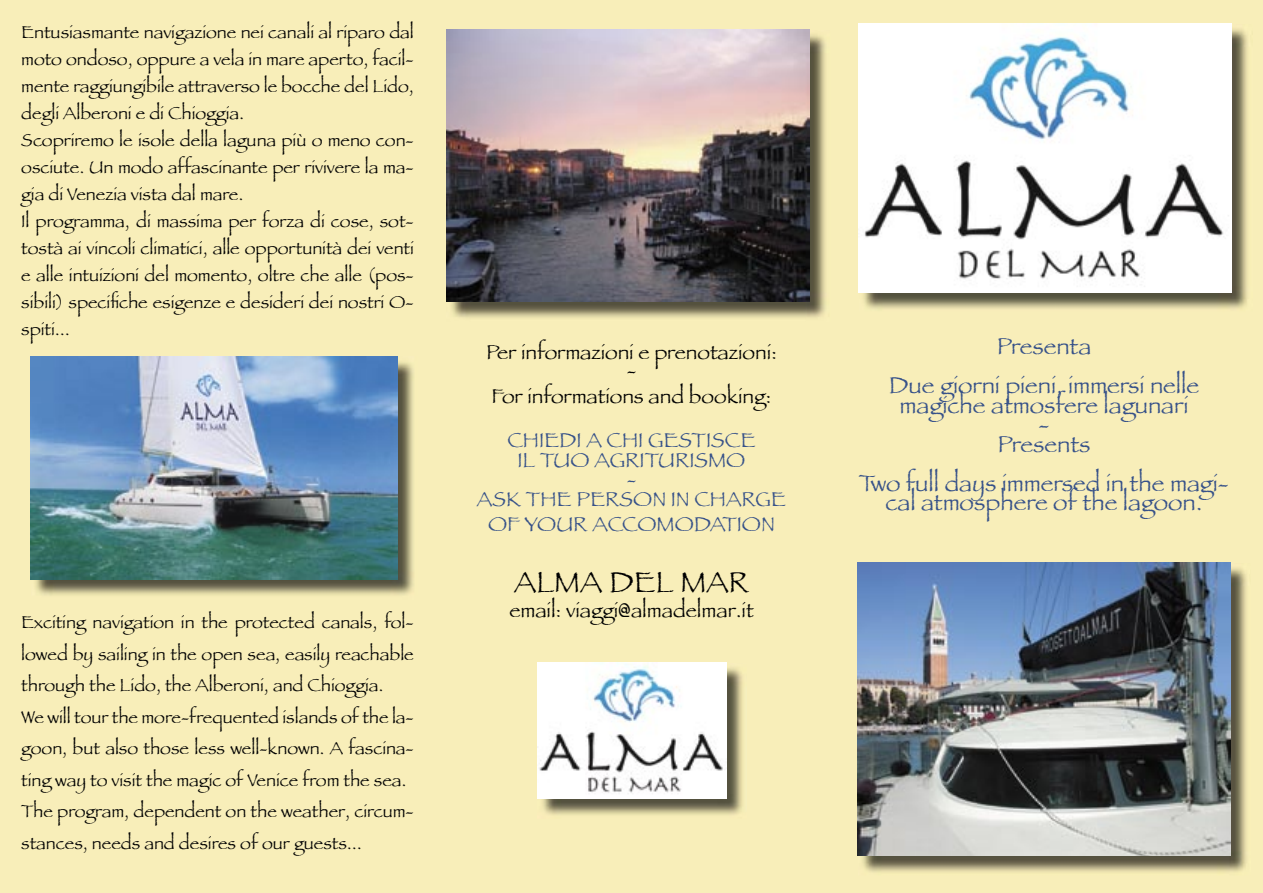
<style>
.page{position:relative;width:1263px;height:893px;background:#f8eeb9}
.page>*{position:absolute;margin:0;border:0;box-sizing:border-box;transform-origin:0 0}
.t1{font:30px "Papyrus";color:#000}
.t2{font:24px/19.5px "Papyrus";color:#365189;text-align:center}
.t3{font:21px/18px "Papyrus";color:#000;text-align:center}
.t4{font:21px/19.5px "Papyrus";color:#365189;text-align:center}
.t5{font:18px/27px "Papyrus";color:#000}
</style>
<div class="page">
<img style="left:32px;top:362px;width:382px;height:234px">
<img style="left:31px;top:356px;width:367px;height:223px">
<img style="left:863px;top:29px;width:385px;height:281px">
<img style="left:858px;top:24px;width:374px;height:269px">
<img style="left:858px;top:563px;width:389px;height:311px">
<img style="left:857px;top:563px;width:373px;height:292px">
<img style="left:538px;top:663px;width:205px;height:152px">
<img style="left:537px;top:662px;width:189px;height:136px">
<img style="left:451px;top:34px;width:375px;height:284px">
<img style="left:446px;top:29px;width:364px;height:273px">
<p class="t5" style="left:21px;top:18px;width:394px">Entusiasmante navigazione nei canali al riparo dal moto ondoso, oppure a vela in mare aperto, facil&shy;mente raggiungibile attraverso le bocche del Lido, degli Alberoni e di Chioggia.<br>Scopriremo le isole della laguna più o meno con&shy;osciute. Un modo affascinante per rivivere la ma&shy;gia di Venezia vista dal mare.<br>Il programma, di massima per forza di cose, sot&shy;tostà ai vincoli climatici, alle opportunità dei venti e alle intuizioni del momento, oltre che alle (pos&shy;sibili) specifiche esigenze e desideri dei nostri O&shy;spiti...</p>
<p class="t5" style="left:21px;top:606px;width:394px;line-height:31.5px">Exciting navigation in the protected canals, fol&shy;lowed by sailing in the open sea, easily reachable through the Lido, the Alberoni, and Chioggia.<br>We will tour the more-frequented islands of the la&shy;goon, but also those less well-known. A fascina&shy;ting way to visit the magic of Venice from the sea.<br>The program, dependent on the weather, circum&shy;stances, needs and desires of our guests...</p>
<p class="t3" style="left:486px;top:343px;width:292px">Per informazioni e prenotazioni: -</p>
<p class="t3" style="left:492px;top:386px;width:281px">For informations and booking:</p>
<p class="t4" style="left:477px;top:430px;width:311px">CHIEDI A CHI GESTISCE<br>IL TUO AGRITURISMO<br>-<br>ASK THE PERSON IN CHARGE</p>
<p class="t4" style="left:488px;top:514px;width:288px">OF YOUR ACCOMODATION</p>
<h1 class="t1" style="left:514px;top:564px;width:236px">ALMA DEL MAR</h1>
<p class="t3" style="left:509px;top:601px;width:246px">email: viaggi@almadelmar.it</p>
<h2 class="t2" style="left:889px;top:326px;width:312px;line-height:39px">Presenta<br>Due giorni pieni, immersi nelle</h2>
<h2 class="t2" style="left:899px;top:395px;width:290px">magiche atmosfere lagunari -<br>Presents</h2>
<h2 class="t2" style="left:859px;top:473px;width:371px">Two full days immersed in the magi&shy;cal atmosphere of the lagoon.</h2>
</div>
